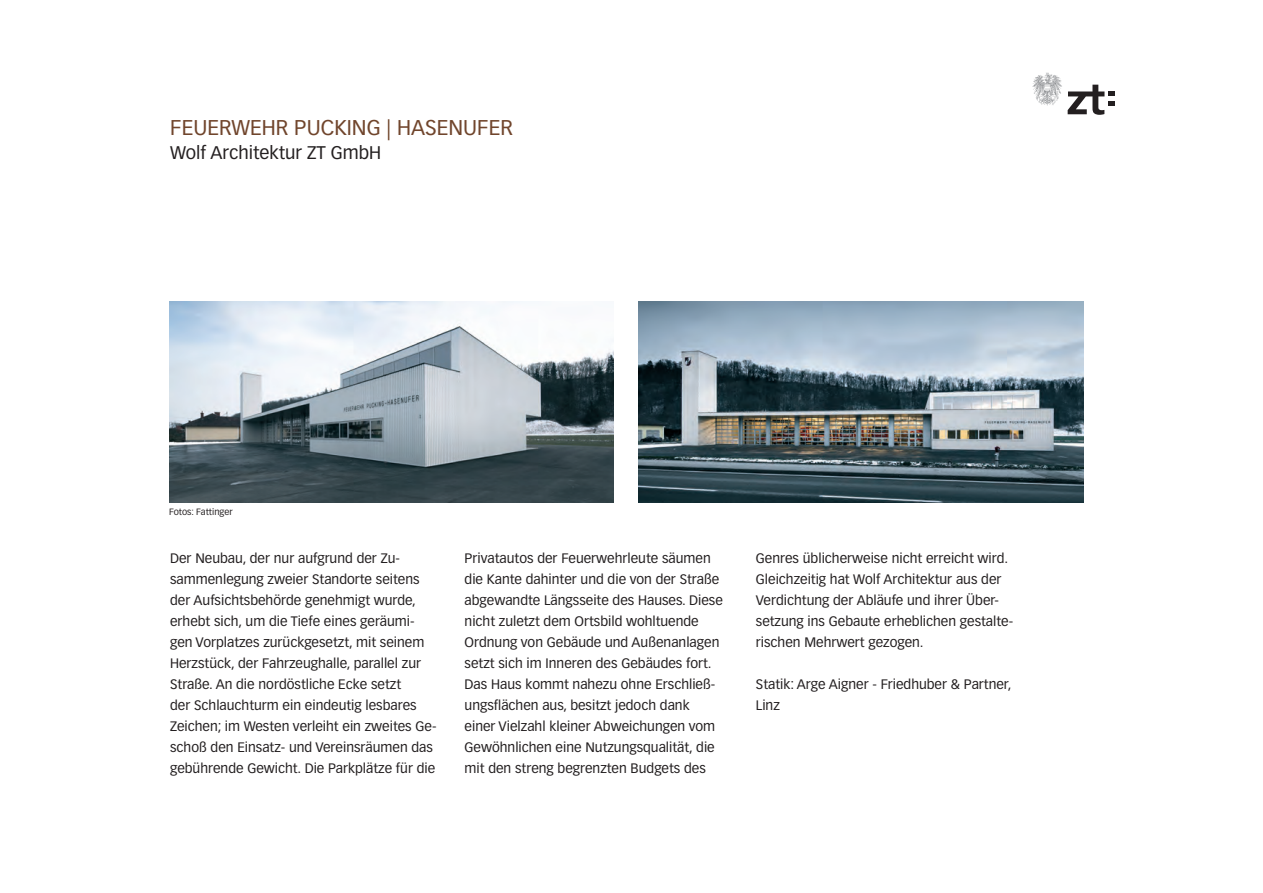
<style>
.page{position:relative;width:1263px;height:893px;background:#fff}
.page>*{position:absolute;margin:0;border:0;box-sizing:border-box;transform-origin:0 0}
.t1{font:21px "Vectora LT Pro";color:#70452c}
.t2{font:18px "Vectora LT Pro";color:#231f20}
.t3{font:13.5px/21px "Vectora LT Pro";color:#231f20}
.t4{font:9px "Vectora LT Pro";color:#231f20}
</style>
<div class="page">
<svg style="left:1068px;top:85px;width:46px;height:30px"></svg>
<svg style="left:1032px;top:73px;width:30px;height:32px"></svg>
<img style="left:169px;top:302px;width:444px;height:200px">
<img style="left:639px;top:302px;width:444px;height:200px">
<h1 class="t1" style="left:170px;top:115px;width:344px">FEUERWEHR PUCKING | HASENUFER</h1>
<h2 class="t2" style="left:170px;top:142px;width:213px">Wolf Architektur ZT GmbH</h2>
<p class="t4" style="left:169px;top:506px;width:65px">Fotos: Fattinger</p>
<p class="t3" style="left:170px;top:547px;width:268px">Der Neubau, der nur aufgrund der Zu&shy;sammenlegung zweier Standorte seitens der Aufsichtsbehörde genehmigt wurde, erhebt sich, um die Tiefe eines geräumi&shy;gen Vorplatzes zurückgesetzt, mit seinem Herzstück, der Fahrzeughalle, parallel zur Straße. An die nordöstliche Ecke setzt<br>der Schlauchturm ein eindeutig lesbares Zeichen; im Westen verleiht ein zweites Ge&shy;schoß den Einsatz- und Vereinsräumen das gebührende Gewicht. Die Parkplätze für die</p>
<p class="t3" style="left:465px;top:547px;width:260px">Privatautos der Feuerwehrleute säumen die Kante dahinter und die von der Straße abgewandte Längsseite des Hauses. Diese nicht zuletzt dem Ortsbild wohltuende Ordnung von Gebäude und Außenanlagen setzt sich im Inneren des Gebäudes fort.<br>Das Haus kommt nahezu ohne Erschließ&shy;ungsflächen aus, besitzt jedoch dank einer Vielzahl kleiner Abweichungen vom Gewöhnlichen eine Nutzungsqualität, die mit den streng begrenzten Budgets des</p>
<p class="t3" style="left:756px;top:547px;width:259px">Genres üblicherweise nicht erreicht wird.<br>Gleichzeitig hat Wolf Architektur aus der Verdichtung der Abläufe und ihrer Über&shy;setzung ins Gebaute erheblichen gestalte&shy;rischen Mehrwert gezogen.</p>
<p class="t3" style="left:756px;top:673px;width:257px">Statik: Arge Aigner - Friedhuber &amp; Partner,<br>Linz</p>
</div>
